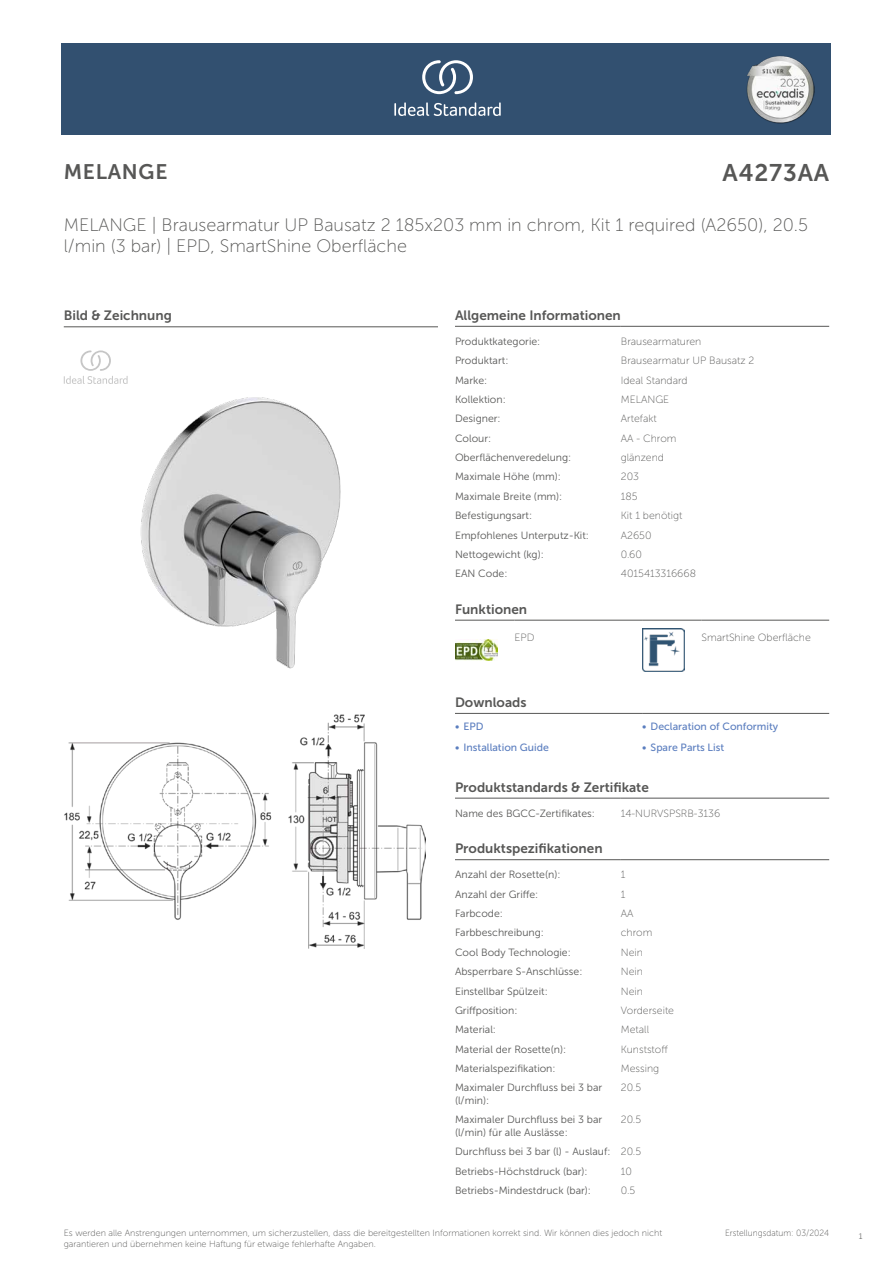
<style>
.page{position:relative;width:893px;height:1263px;background:#fff}
.page>*{position:absolute;margin:0;border:0;box-sizing:border-box;transform-origin:0 0}
.t1{font:24px "Museo Sans 700";letter-spacing:.035em;color:#575756}
.t2{font:21px "Museo Sans 700";letter-spacing:.035em;color:#575756}
.t3{font:18px/21.6px "Museo Sans 100";color:#575756}
.t4{font:13.5px "Museo Sans 700";color:#575756}
.t5{font:10.5px/12.6px "Museo Sans 300";color:#575756}
.t6{font:10.5px "Museo Sans 100";color:#575756}
.t7{font:10.5px "Museo Sans 500";color:#5b7ebf}
.t8{font:9px/10.8px "Museo Sans 100";color:#575756}
.t9{font:9px "Museo Sans 100";color:#575756;scale:.95 1}
.t10{font:300 9px "Calibri";color:#575756;scale:.95 1}
.s1{font-family:"Museo Sans 100"}
</style>
<div class="page">
<div style="left:62px;top:43px;width:769px;height:91px;background:#325070"></div>
<hr style="left:455px;top:326px;width:166px;height:1px;background:#575756">
<hr style="left:621px;top:326px;width:208px;height:1px;background:#575756">
<hr style="left:455px;top:620px;width:59px;height:1px;background:#575756">
<hr style="left:514px;top:620px;width:128px;height:1px;background:#575756">
<hr style="left:642px;top:620px;width:60px;height:1px;background:#575756">
<hr style="left:702px;top:620px;width:127px;height:1px;background:#575756">
<img style="left:455px;top:640px;width:42px;height:20px">
<img style="left:642px;top:629px;width:43px;height:42px">
<hr style="left:455px;top:713px;width:187px;height:1px;background:#575756">
<hr style="left:642px;top:713px;width:187px;height:1px;background:#575756">
<hr style="left:455px;top:798px;width:166px;height:1px;background:#575756">
<hr style="left:621px;top:798px;width:208px;height:1px;background:#575756">
<hr style="left:455px;top:859px;width:166px;height:1px;background:#575756">
<hr style="left:621px;top:859px;width:208px;height:1px;background:#575756">
<img style="left:64px;top:714px;width:361px;height:235px">
<hr style="left:64px;top:327px;width:374px;height:1px;background:#575756">
<svg style="left:64px;top:350px;width:64px;height:34px"></svg>
<img style="left:140px;top:397px;width:201px;height:272px">
<svg style="left:394px;top:102px;width:107px;height:14px"></svg>
<svg style="left:422px;top:60px;width:51px;height:34px"></svg>
<img style="left:746px;top:56px;width:68px;height:67px">
<h2 class="t2" style="left:64px;top:160px;width:105px">MELANGE</h2>
<h1 class="t1" style="left:723px;top:160px;width:108px">A4273AA</h1>
<h3 class="t3" style="left:64px;top:214px;width:746px">MELANGE | Brausearmatur UP Bausatz 2 185x203 mm in chrom, Kit 1 required (A2650), 20.5 l/min (3 bar) | EPD, SmartShine Oberfläche</h3>
<p class="t4" style="left:64px;top:308px;width:110px">Bild &amp; Zeichnung</p>
<p class="t4" style="left:455px;top:308px;width:167px">Allgemeine Informationen</p>
<p class="t5" style="left:455px;top:335px;width:87px">Produktkategorie:</p>
<p class="t6" style="left:621px;top:336px;width:82px">Brausearmaturen</p>
<p class="t5" style="left:455px;top:354px;width:55px">Produktart:</p>
<p class="t6" style="left:621px;top:355px;width:135px">Brausearmatur UP Bausatz 2</p>
<p class="t5" style="left:455px;top:374px;width:34px">Marke:</p>
<p class="t6" style="left:621px;top:374px;width:68px">Ideal Standard</p>
<p class="t5" style="left:455px;top:393px;width:52px">Kollektion:</p>
<p class="t6" style="left:621px;top:394px;width:50px">MELANGE</p>
<p class="t5" style="left:455px;top:413px;width:47px">Designer:</p>
<p class="t6" style="left:621px;top:413px;width:37px">Artefakt</p>
<p class="t5" style="left:455px;top:432px;width:38px">Colour:</p>
<p class="t6" style="left:621px;top:433px;width:57px">AA - Chrom</p>
<p class="t5" style="left:455px;top:451px;width:118px">Oberflächenveredelung:</p>
<p class="t6" style="left:621px;top:452px;width:45px">glänzend</p>
<p class="t5" style="left:455px;top:471px;width:107px">Maximale Höhe (mm):</p>
<p class="t6" style="left:621px;top:471px;width:20px">203</p>
<p class="t5" style="left:455px;top:490px;width:109px">Maximale Breite (mm):</p>
<p class="t6" style="left:621px;top:491px;width:18px">185</p>
<p class="t5" style="left:455px;top:509px;width:79px">Befestigungsart:</p>
<p class="t6" style="left:621px;top:510px;width:63px">Kit 1 benötigt</p>
<p class="t5" style="left:455px;top:529px;width:135px">Empfohlenes Unterputz-Kit:</p>
<p class="t6" style="left:621px;top:529px;width:32px">A2650</p>
<p class="t5" style="left:455px;top:548px;width:90px">Nettogewicht (kg):</p>
<p class="t6" style="left:621px;top:549px;width:23px">0.60</p>
<p class="t5" style="left:455px;top:567px;width:54px">EAN Code:</p>
<p class="t6" style="left:621px;top:568px;width:77px">4015413316668</p>
<p class="t4" style="left:455px;top:602px;width:74px">Funktionen</p>
<p class="t6" style="left:514px;top:632px;width:21px">EPD</p>
<p class="t6" style="left:702px;top:632px;width:111px">SmartShine Oberfläche</p>
<p class="t4" style="left:455px;top:695px;width:73px">Downloads</p>
<p class="t7" style="left:455px;top:721px;width:30px">• EPD</p>
<p class="t7" style="left:642px;top:721px;width:138px">• Declaration of Conformity</p>
<p class="t7" style="left:455px;top:742px;width:95px">• Installation Guide</p>
<p class="t7" style="left:642px;top:742px;width:84px">• Spare Parts List</p>
<p class="t4" style="left:455px;top:779px;width:195px">Produktstandards &amp; Zertifikate</p>
<p class="t5" style="left:455px;top:807px;width:141px">Name des BGCC-Zertifikates:</p>
<p class="t6" style="left:621px;top:808px;width:101px">14-NURVSPSRB-3136</p>
<p class="t4" style="left:455px;top:841px;width:149px">Produktspezifikationen</p>
<p class="t5" style="left:455px;top:868px;width:107px">Anzahl der Rosette(n):</p>
<p class="t6" style="left:621px;top:869px;width:6px">1</p>
<p class="t5" style="left:455px;top:888px;width:85px">Anzahl der Griffe:</p>
<p class="t6" style="left:621px;top:888px;width:6px">1</p>
<p class="t5" style="left:455px;top:907px;width:49px">Farbcode:</p>
<p class="t6" style="left:621px;top:908px;width:14px">AA</p>
<p class="t5" style="left:455px;top:927px;width:90px">Farbbeschreibung:</p>
<p class="t6" style="left:621px;top:927px;width:33px">chrom</p>
<p class="t5" style="left:455px;top:946px;width:117px">Cool Body Technologie:</p>
<p class="t6" style="left:621px;top:947px;width:24px">Nein</p>
<p class="t5" style="left:455px;top:965px;width:129px">Absperrbare S-Anschlüsse:</p>
<p class="t6" style="left:621px;top:966px;width:24px">Nein</p>
<p class="t5" style="left:455px;top:985px;width:94px">Einstellbar Spülzeit:</p>
<p class="t6" style="left:621px;top:985px;width:24px">Nein</p>
<p class="t5" style="left:455px;top:1004px;width:64px">Griffposition:</p>
<p class="t6" style="left:621px;top:1005px;width:55px">Vorderseite</p>
<p class="t5" style="left:455px;top:1023px;width:43px">Material:</p>
<p class="t6" style="left:621px;top:1024px;width:30px">Metall</p>
<p class="t5" style="left:455px;top:1043px;width:113px">Material der Rosette(n):</p>
<p class="t6" style="left:621px;top:1043px;width:48px">Kunststoff</p>
<p class="t5" style="left:455px;top:1062px;width:102px">Materialspezifikation:</p>
<p class="t6" style="left:621px;top:1063px;width:40px">Messing</p>
<p class="t5" style="left:455px;top:1081px;width:149px">Maximaler Durchfluss bei 3 bar (l/min):</p>
<p class="t6" style="left:621px;top:1082px;width:22px">20.5</p>
<p class="t5" style="left:455px;top:1113px;width:149px">Maximaler Durchfluss bei 3 bar (l/min) für alle Auslässe:</p>
<p class="t6" style="left:621px;top:1114px;width:22px">20.5</p>
<p class="t5" style="left:455px;top:1142px;width:188px;line-height:19.4px">Durchfluss bei 3 bar (l) - Auslauf: <span class="s1">20.5<br></span>Betriebs-Höchstdruck (bar):</p>
<p class="t6" style="left:621px;top:1165px;width:13px">10</p>
<p class="t5" style="left:455px;top:1184px;width:137px">Betriebs-Mindestdruck (bar):</p>
<p class="t6" style="left:621px;top:1185px;width:16px">0.5</p>
<p class="t8" style="left:64px;top:1227px;width:600px">Es werden alle Anstrengungen unternommen, um sicherzustellen, dass die bereitgestellten Informationen korrekt sind. Wir können dies jedoch nicht garantieren und übernehmen keine Haftung für etwaige fehlerhafte Angaben.</p>
<p class="t9" style="left:725px;top:1228px;width:111px">Erstellungsdatum: 03/2024</p>
<p class="t10" style="left:858px;top:1230px;width:6px">1</p>
</div>
